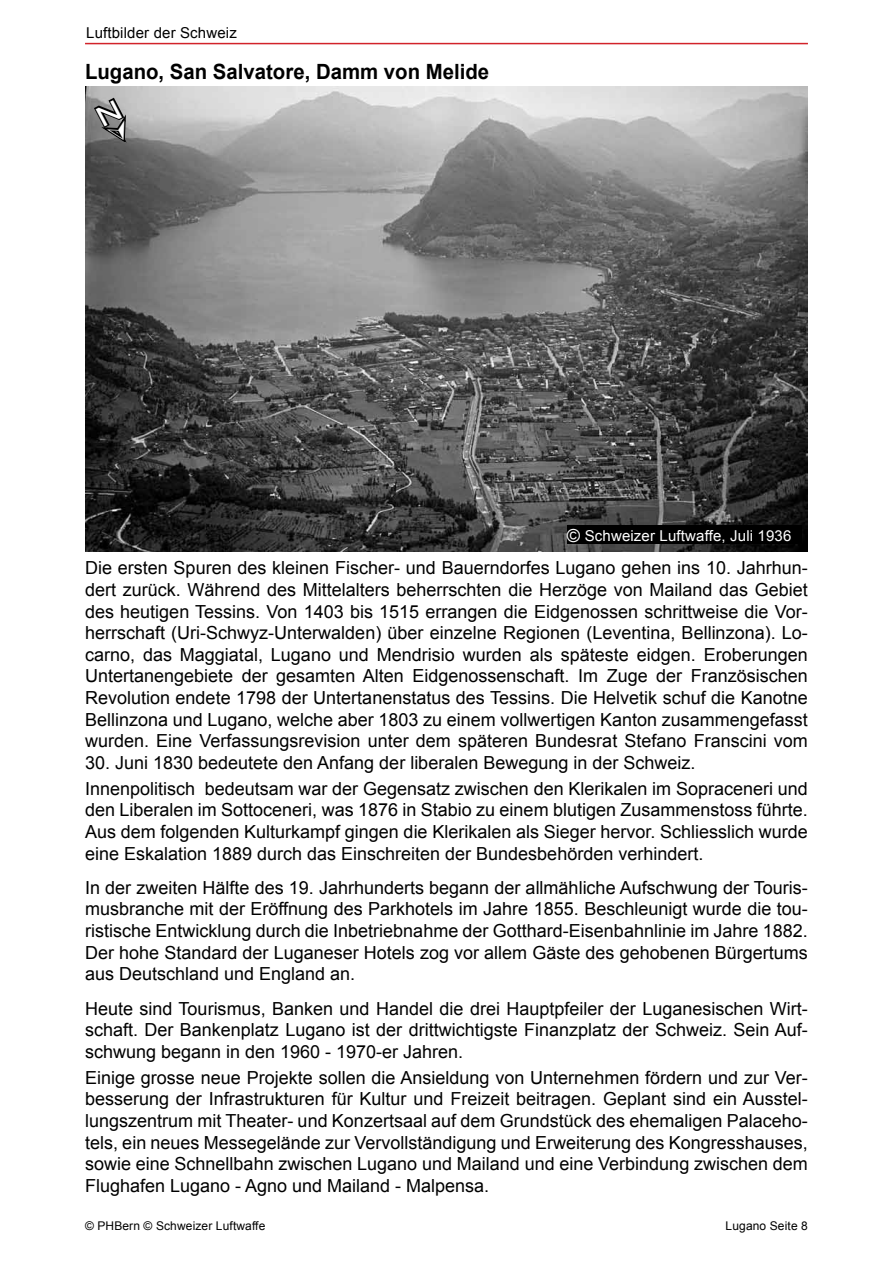
<style>
.page{position:relative;width:893px;height:1263px;background:#fff}
.page>*{position:absolute;margin:0;border:0;box-sizing:border-box;transform-origin:0 0}
.t1{font:700 21px "Arial";color:#000}
.t2{font:18px/21.6px "Arial";color:#000;text-align:justify}
.t3{font:15px "Arial";letter-spacing:.01em;color:#fff}
.t4{font:15px "Arial";letter-spacing:.01em;color:#000}
.t5{font:12px "Arial";letter-spacing:.01em;color:#000}
.s1{font-size:18px}
</style>
<div class="page">
<hr style="left:85px;top:43px;width:723px;height:1px;background:#d2232a">
<img style="left:85px;top:86px;width:723px;height:465px">
<div style="left:567px;top:526px;width:234px;height:18px;background:#000"></div>
<svg style="left:92px;top:96px;width:40px;height:51px;background:#676767"></svg>
<p class="t4" style="left:86px;top:22px;width:152px">Luftbilder der Schweiz</p>
<p class="t1" style="left:85px;top:58px;width:406px">Lugano, San Salvatore, Damm von Melide</p>
<p class="t3" style="left:567px;top:525px;width:226px"><span class="s1">©</span> Schweizer Luftwaffe, Juli 1936</p>
<p class="t2" style="left:85px;top:557px;width:724px">Die ersten Spuren des kleinen Fischer- und Bauerndorfes Lugano gehen ins 10. Jahrhun&shy;dert zurück. Während des Mittelalters beherrschten die Herzöge von Mailand das Gebiet des heutigen Tessins. Von 1403 bis 1515 errangen die Eidgenossen schrittweise die Vor&shy;herrschaft (Uri-Schwyz-Unterwalden) über einzelne Regionen (Leventina, Bellinzona). Lo&shy;carno, das Maggiatal, Lugano und Mendrisio wurden als späteste eidgen. Eroberungen Untertanengebiete der gesamten Alten Eidgenossenschaft. Im Zuge der Französischen Revolution endete 1798 der Untertanenstatus des Tessins. Die Helvetik schuf die Kanotne Bellinzona und Lugano, welche aber 1803 zu einem vollwertigen Kanton zusammengefasst wurden. Eine Verfassungsrevision unter dem späteren Bundesrat Stefano Franscini vom</p>
<p class="t2" style="left:85px;top:750px;width:724px;line-height:25.8px">30. Juni 1830 bedeutete den Anfang der liberalen Bewegung in der Schweiz.<br>Innenpolitisch bedeutsam war der Gegensatz zwischen den Klerikalen im Sopraceneri und</p>
<p class="t2" style="left:85px;top:799px;width:724px">den Liberalen im Sottoceneri, was 1876 in Stabio zu einem blutigen Zusammenstoss führte.<br>Aus dem folgenden Kulturkampf gingen die Klerikalen als Sieger hervor. Schliesslich wurde eine Eskalation 1889 durch das Einschreiten der Bundesbehörden verhindert.</p>
<p class="t2" style="left:85px;top:877px;width:724px">In der zweiten Hälfte des 19. Jahrhunderts begann der allmähliche Aufschwung der Touris&shy;musbranche mit der Eröffnung des Parkhotels im Jahre 1855. Beschleunigt wurde die tou&shy;ristische Entwicklung durch die Inbetriebnahme der Gotthard-Eisenbahnlinie im Jahre 1882.<br>Der hohe Standard der Luganeser Hotels zog vor allem Gäste des gehobenen Bürgertums aus Deutschland und England an.</p>
<p class="t2" style="left:85px;top:998px;width:724px">Heute sind Tourismus, Banken und Handel die drei Hauptpfeiler der Luganesischen Wirt&shy;schaft. Der Bankenplatz Lugano ist der drittwichtigste Finanzplatz der Schweiz. Sein Auf&shy;schwung begann in den 1960 - 1970-er Jahren.</p>
<p class="t2" style="left:85px;top:1067px;width:724px">Einige grosse neue Projekte sollen die Ansieldung von Unternehmen fördern und zur Ver&shy;besserung der Infrastrukturen für Kultur und Freizeit beitragen. Geplant sind ein Ausstel&shy;lungszentrum mit Theater- und Konzertsaal auf dem Grundstück des ehemaligen Palaceho&shy;tels, ein neues Messegelände zur Vervollständigung und Erweiterung des Kongresshauses, sowie eine Schnellbahn zwischen Lugano und Mailand und eine Verbindung zwischen dem Flughafen Lugano - Agno und Mailand - Malpensa.</p>
<p class="t5" style="left:85px;top:1218px;width:182px">© PHBern © Schweizer Luftwaffe</p>
<p class="t5" style="left:726px;top:1218px;width:84px">Lugano Seite 8</p>
</div>
